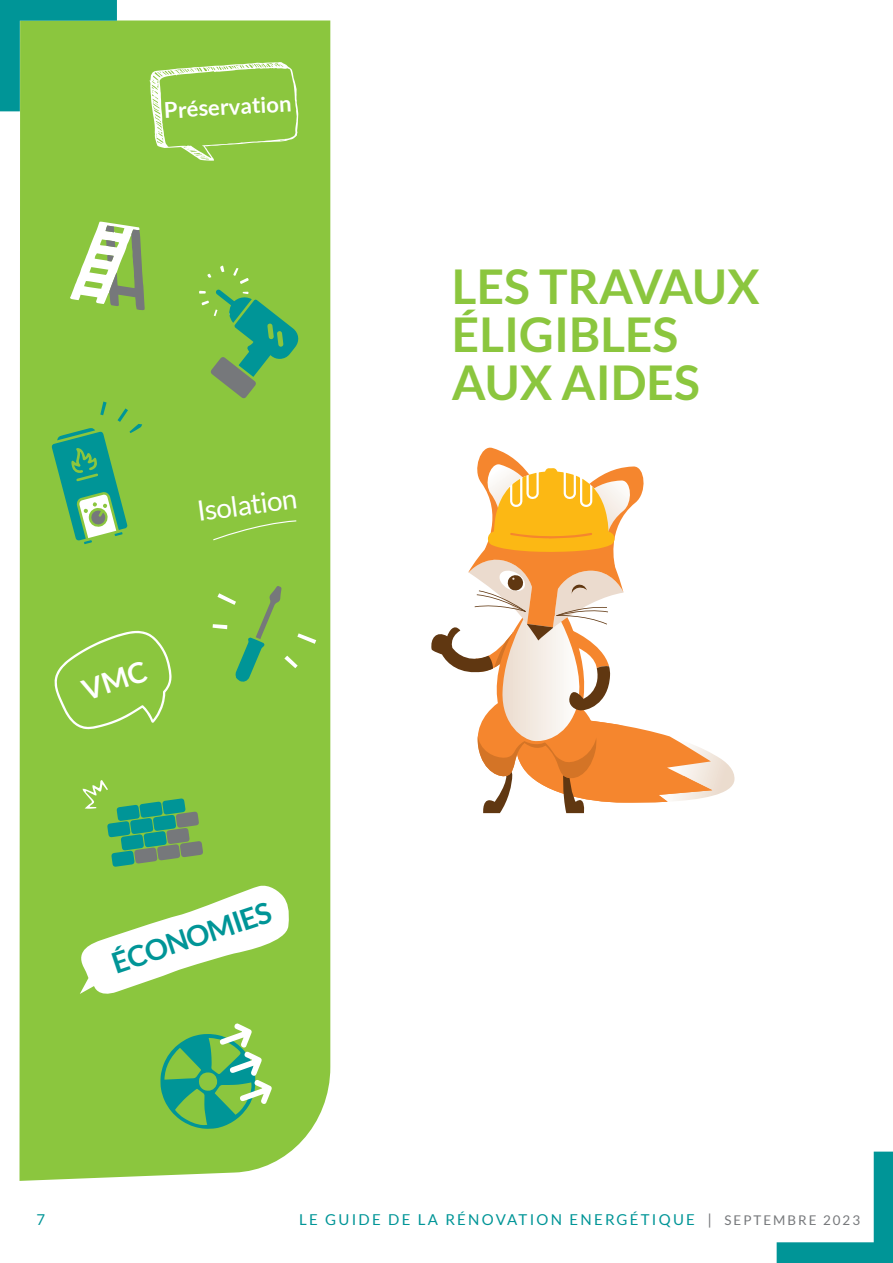
<style>
.page{position:relative;width:893px;height:1263px;background:#fff}
.page>*{position:absolute;margin:0;border:0;box-sizing:border-box;transform-origin:0 0}
.t1{font:700 48px/48px "Lato";color:#8bc63e}
.t2{font:700 28.95px "Lato";color:#009597}
.t3{font:27.9px "Lato";color:#fff}
.t4{font:700 21.9px "Lato";color:#fff}
.t5{font:15px "Lato";letter-spacing:.15em;color:#009597}
.s1{color:#76787b}
.s2{font-size:13.35px;color:#76787b}
</style>
<div class="page">
<div style="left:20px;top:21px;width:310px;height:1160px;background:#8bc63e"></div>
<svg style="left:431px;top:447px;width:304px;height:366px"></svg>
<svg style="left:74px;top:884px;width:216px;height:114px"></svg>
<svg style="left:150px;top:62px;width:148px;height:99px"></svg>
<svg style="left:70px;top:222px;width:75px;height:88px"></svg>
<svg style="left:199px;top:265px;width:101px;height:133px"></svg>
<svg style="left:83px;top:780px;width:120px;height:87px"></svg>
<svg style="left:213px;top:586px;width:103px;height:97px"></svg>
<svg style="left:52px;top:401px;width:90px;height:143px"></svg>
<svg style="left:160px;top:1023px;width:112px;height:106px"></svg>
<svg style="left:212px;top:520px;width:85px;height:21px"></svg>
<svg style="left:0;top:0;width:117px;height:111px"></svg>
<svg style="left:777px;top:1151px;width:116px;height:112px"></svg>
<svg style="left:54px;top:631px;width:118px;height:98px"></svg>
<h3 class="t4" style="left:164px;top:98px;width:129px;rotate:-3deg">Préservation</h3>
<h3 class="t3" style="left:195px;top:496px;width:102px;rotate:-8deg">Isolation</h3>
<h2 class="t2" style="left:107px;top:948px;width:168px;rotate:-19deg">ÉCONOMIES</h2>
<h1 class="t1" style="left:452px;top:261px;width:309px">LES TRAVAUX<br>ÉLIGIBLES<br>AUX AIDES</h1>
<p class="t5" style="left:36px;top:1211px;width:10px">7</p>
<p class="t5" style="left:299px;top:1211px;width:562px">LE GUIDE DE LA RÉNOVATION ENERGÉTIQUE <span class="s1">|</span> <span class="s2">SEPTEMBRE 2023</span></p>
</div>
